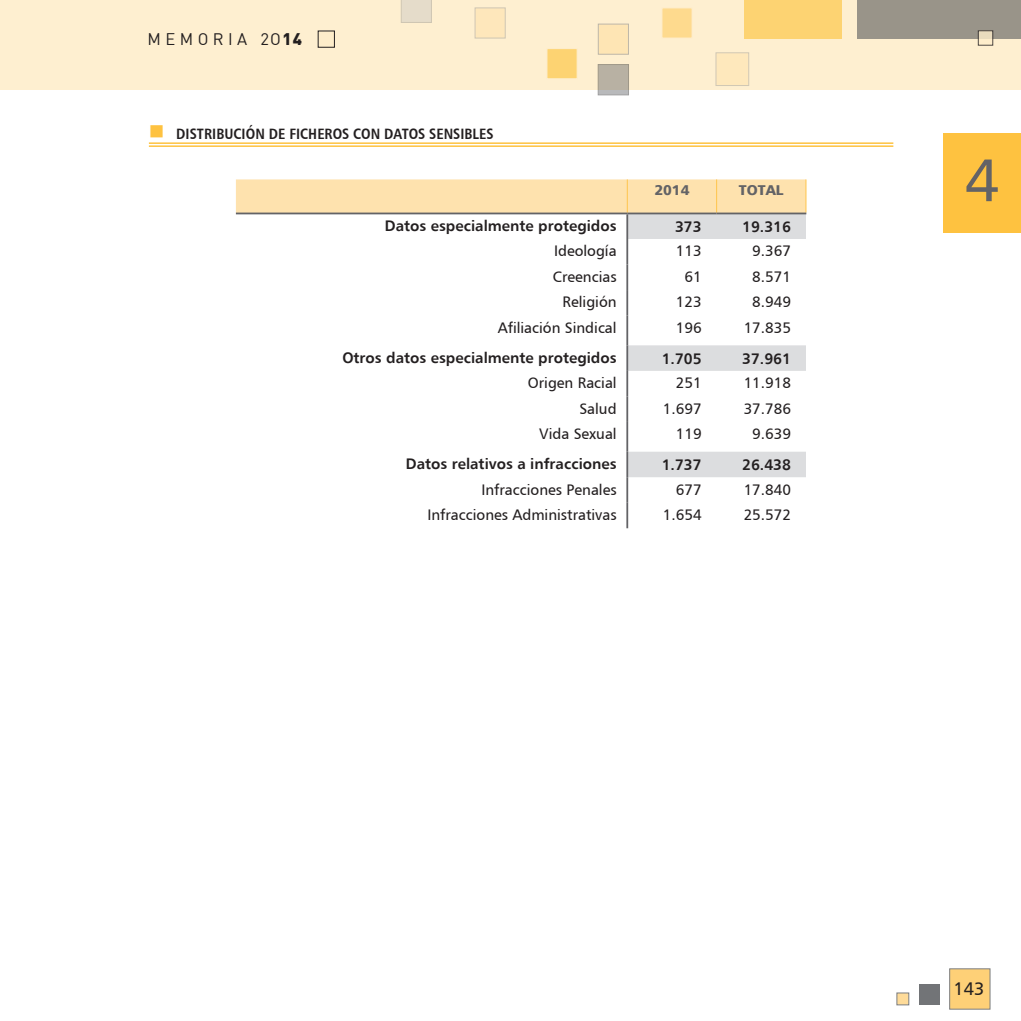
<style>
.page{position:relative;width:1021px;height:1021px;background:#fff}
.page>*{position:absolute;margin:0;border:0;box-sizing:border-box;transform-origin:0 0}
.t1{font:60px "Humanist 777 BT Roman B";color:#636366}
.t2{font:18px "Humanist 777 BT Roman B";color:#231f20}
.t3{font:16.5px "DIN";letter-spacing:.27em;color:#231f20}
.TABLA-CUERPO-PARRAFO{font:15px "Humanist 777 BT Roman B";color:#231f20}
.TABLA-CUERPO-PARRAFO-2{font:15px "Humanist 777 BT Bold B";color:#231f20}
.TABLA-TITULO-1{font:15px "Humanist 777 BT Bold Condensed B";color:#231f20}
.TABLA-CABECERA-PARRA{font:14.25px "Humanist 777 BT Black B";color:#636366}
.s1{font-weight:900}
</style>
<div class="page">
<div style="left:0;top:0;width:1020px;height:89px;background:#feefd0"></div>
<div style="left:942px;top:133px;width:78px;height:99px;background:#fec240"></div>
<div style="left:318px;top:31px;width:16px;height:16px;background:#feedca"></div>
<div style="left:318px;top:31px;width:17px;height:17px;border:1px solid #231f20"></div>
<div style="left:857px;top:0;width:163px;height:39px;background:#999489"></div>
<div style="left:744px;top:0;width:98px;height:39px;background:#fdd372"></div>
<div style="left:715px;top:52px;width:34px;height:34px;background:linear-gradient(to right,#fee8bc,#fee8bc)"></div>
<div style="left:598px;top:24px;width:31px;height:31px;background:#fee5b4"></div>
<div style="left:474px;top:8px;width:31px;height:30px;background:#fee7bb"></div>
<div style="left:546px;top:48px;width:31px;height:31px;background:#fdd372;border:1px solid #feedca"></div>
<div style="left:661px;top:8px;width:31px;height:30px;background:#feda8e;border:1px solid #feedca"></div>
<svg style="left:401px;top:0;width:31px;height:23px"></svg>
<svg style="left:979px;top:32px;width:12px;height:7px"></svg>
<div style="left:919px;top:984px;width:20px;height:20px;background:#727477"></div>
<div style="left:949px;top:968px;width:41px;height:41px;background:#fed077;border:1px solid #7c7e81"></div>
<svg style="left:598px;top:64px;width:30px;height:31px"></svg>
<div style="left:896px;top:992px;width:13px;height:13px;background:#fedb99;border:1px solid #7c7e81"></div>
<hr style="left:149px;top:142px;width:744px;height:2px;background:#fec240">
<hr style="left:149px;top:145px;width:744px;height:2px;background:#fec240">
<div style="left:236px;top:179px;width:569px;height:33px;background:#fee2ae"></div>
<svg style="left:628px;top:214px;width:178px;height:263px"></svg>
<hr style="left:627px;top:179px;width:1px;height:33px;background:#fec54d">
<hr style="left:716px;top:179px;width:1px;height:33px;background:#fec54d">
<hr style="left:805px;top:179px;width:1px;height:33px;background:#fec54d">
<hr style="left:626px;top:239px;width:2px;height:25px;background:#636366">
<hr style="left:626px;top:264px;width:2px;height:26px;background:#636366">
<hr style="left:626px;top:290px;width:2px;height:25px;background:#636366">
<hr style="left:626px;top:315px;width:2px;height:30px;background:#636366">
<hr style="left:626px;top:371px;width:2px;height:25px;background:#636366">
<hr style="left:626px;top:396px;width:2px;height:26px;background:#636366">
<hr style="left:626px;top:422px;width:2px;height:29px;background:#636366">
<hr style="left:626px;top:477px;width:2px;height:25px;background:#636366">
<hr style="left:626px;top:502px;width:2px;height:26px;background:#636366">
<hr style="left:626px;top:214px;width:2px;height:25px;background:#636366">
<hr style="left:626px;top:345px;width:2px;height:26px;background:#636366">
<hr style="left:626px;top:451px;width:2px;height:26px;background:#636366">
<hr style="left:236px;top:212px;width:391px;height:2px;background:#636366">
<hr style="left:627px;top:212px;width:89px;height:2px;background:#636366">
<hr style="left:716px;top:212px;width:90px;height:2px;background:#636366">
<p class="t3" style="left:147px;top:29px;width:156px">MEMORIA 2O<span class="s1">14</span></p>
<p class="TABLA-TITULO-1" style="left:176px;top:124px;width:319px">DISTRIBUCIÓN DE FICHEROS CON DATOS SENSIBLES</p>
<p class="TABLA-CABECERA-PARRA" style="left:654px;top:181px;width:37px">2014</p>
<p class="TABLA-CABECERA-PARRA" style="left:739px;top:181px;width:46px">TOTAL</p>
<p class="TABLA-CUERPO-PARRAFO-2" style="left:385px;top:216px;width:233px">Datos especialmente protegidos</p>
<p class="TABLA-CUERPO-PARRAFO-2" style="left:675px;top:217px;width:28px">373</p>
<p class="TABLA-CUERPO-PARRAFO-2" style="left:742px;top:217px;width:50px">19.316</p>
<p class="TABLA-CUERPO-PARRAFO" style="left:554px;top:242px;width:64px">Ideología</p>
<p class="TABLA-CUERPO-PARRAFO" style="left:676px;top:242px;width:27px">113</p>
<p class="TABLA-CUERPO-PARRAFO" style="left:752px;top:242px;width:40px">9.367</p>
<p class="TABLA-CUERPO-PARRAFO" style="left:553px;top:267px;width:65px">Creencias</p>
<p class="TABLA-CUERPO-PARRAFO" style="left:684px;top:267px;width:19px">61</p>
<p class="TABLA-CUERPO-PARRAFO" style="left:752px;top:267px;width:40px">8.571</p>
<p class="TABLA-CUERPO-PARRAFO" style="left:562px;top:293px;width:56px">Religión</p>
<p class="TABLA-CUERPO-PARRAFO" style="left:676px;top:293px;width:27px">123</p>
<p class="TABLA-CUERPO-PARRAFO" style="left:752px;top:293px;width:40px">8.949</p>
<p class="TABLA-CUERPO-PARRAFO" style="left:498px;top:318px;width:120px">Afiliación Sindical</p>
<p class="TABLA-CUERPO-PARRAFO" style="left:676px;top:318px;width:27px">196</p>
<p class="TABLA-CUERPO-PARRAFO" style="left:743px;top:318px;width:49px">17.835</p>
<p class="TABLA-CUERPO-PARRAFO-2" style="left:342px;top:348px;width:276px">Otros datos especialmente protegidos</p>
<p class="TABLA-CUERPO-PARRAFO-2" style="left:661px;top:349px;width:42px">1.705</p>
<p class="TABLA-CUERPO-PARRAFO-2" style="left:742px;top:349px;width:50px">37.961</p>
<p class="TABLA-CUERPO-PARRAFO" style="left:528px;top:373px;width:90px">Origen Racial</p>
<p class="TABLA-CUERPO-PARRAFO" style="left:676px;top:373px;width:27px">251</p>
<p class="TABLA-CUERPO-PARRAFO" style="left:743px;top:373px;width:49px">11.918</p>
<p class="TABLA-CUERPO-PARRAFO" style="left:579px;top:399px;width:39px">Salud</p>
<p class="TABLA-CUERPO-PARRAFO" style="left:663px;top:399px;width:40px">1.697</p>
<p class="TABLA-CUERPO-PARRAFO" style="left:743px;top:399px;width:49px">37.786</p>
<p class="TABLA-CUERPO-PARRAFO" style="left:539px;top:425px;width:79px">Vida Sexual</p>
<p class="TABLA-CUERPO-PARRAFO" style="left:676px;top:425px;width:27px">119</p>
<p class="TABLA-CUERPO-PARRAFO" style="left:752px;top:425px;width:40px">9.639</p>
<p class="TABLA-CUERPO-PARRAFO-2" style="left:406px;top:454px;width:212px">Datos relativos a infracciones</p>
<p class="TABLA-CUERPO-PARRAFO-2" style="left:661px;top:455px;width:42px">1.737</p>
<p class="TABLA-CUERPO-PARRAFO-2" style="left:742px;top:455px;width:50px">26.438</p>
<p class="TABLA-CUERPO-PARRAFO" style="left:481px;top:480px;width:137px">Infracciones Penales</p>
<p class="TABLA-CUERPO-PARRAFO" style="left:676px;top:480px;width:27px">677</p>
<p class="TABLA-CUERPO-PARRAFO" style="left:743px;top:480px;width:49px">17.840</p>
<p class="TABLA-CUERPO-PARRAFO" style="left:427px;top:505px;width:191px">Infracciones Administrativas</p>
<p class="TABLA-CUERPO-PARRAFO" style="left:663px;top:505px;width:40px">1.654</p>
<p class="TABLA-CUERPO-PARRAFO" style="left:743px;top:505px;width:49px">25.572</p>
<h1 class="t1" style="left:964px;top:143px;width:36px">4</h1>
<p class="t2" style="left:953px;top:978px;width:32px">143</p>
</div>
